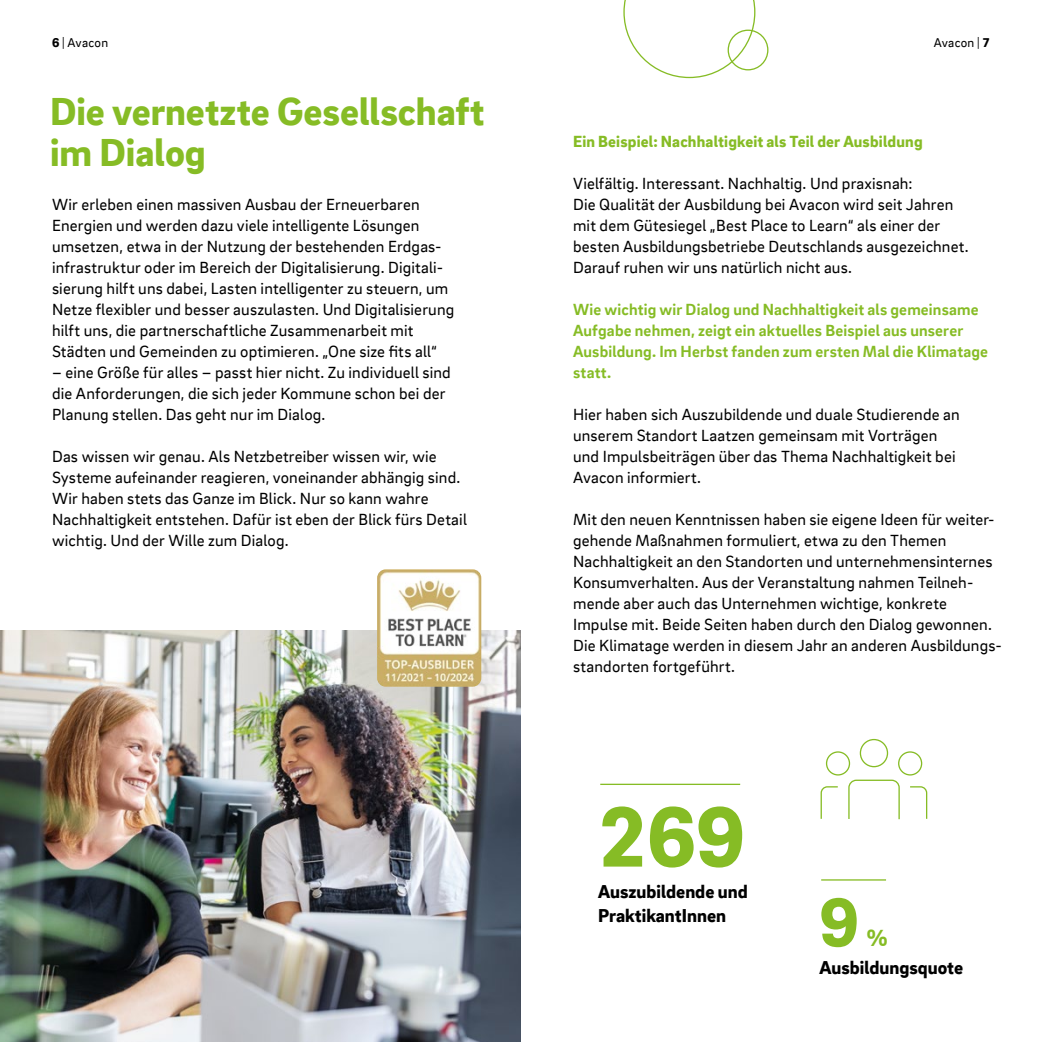
<style>
.page{position:relative;width:1042px;height:1042px;background:#fff}
.page>*{position:absolute;margin:0;border:0;box-sizing:border-box;transform-origin:0 0}
.t1{font:900 87.5px "EON Brix Sans";color:#86bc25}
.t2{font:900 70.7px "EON Brix Sans";color:#86bc25}
.t3{font:900 40.25px/40.2px "EON Brix Sans";color:#86bc25}
.t4{font:900 23.97px "EON Brix Sans";color:#86bc25}
.t5{font:900 19.25px/24.5px "EON Brix Sans";color:#000}
.t6{font:16.62px/21px "EON Brix Sans";letter-spacing:.01em;color:#000}
.t7{font:700 16.62px/21px "EON Brix Sans";letter-spacing:.01em;color:#86bc25}
.t8{font:900 16.62px "EON Brix Sans";letter-spacing:.01em;color:#86bc25}
.t9{font:13.12px "EON Brix Sans";letter-spacing:.015em;color:#000}
.s1{font-weight:900}
</style>
<div class="page">
<hr style="left:600px;top:783px;width:140px;height:2px;background:#86bc25">
<hr style="left:821px;top:879px;width:65px;height:1px;background:#86bc25">
<svg style="left:848px;top:779px;width:52px;height:41px"></svg>
<svg style="left:820px;top:786px;width:18px;height:33px"></svg>
<svg style="left:910px;top:786px;width:18px;height:33px"></svg>
<div style="left:860px;top:739px;width:28px;height:28px;border:1px solid #86bc25;border-radius:50%"></div>
<div style="left:898px;top:751px;width:24px;height:24px;border:1px solid #86bc25;border-radius:50%"></div>
<div style="left:826px;top:751px;width:24px;height:24px;border:1px solid #86bc25;border-radius:50%"></div>
<svg style="left:623px;top:0;width:132px;height:78px"></svg>
<div style="left:727px;top:30px;width:41px;height:40px;border:1px solid #86bc25;border-radius:50%"></div>
<img style="left:0;top:630px;width:521px;height:412px">
<img style="left:377px;top:569px;width:104px;height:118px">
<p class="t9" style="left:52px;top:34px;width:58px"><span class="s1">6</span> | Avacon</p>
<p class="t9" style="left:934px;top:34px;width:58px">Avacon | <span class="s1">7</span></p>
<h3 class="t3" style="left:50px;top:90px;width:436px">Die vernetzte Gesellschaft im Dialog</h3>
<p class="t6" style="left:52px;top:193px;width:404px">Wir erleben einen massiven Ausbau der Erneuerbaren Energien und werden dazu viele intelligente Lösungen umsetzen, etwa in der Nutzung der bestehenden Erdgas&shy;infrastruktur oder im Bereich der Digitalisierung. Digitali&shy;sierung hilft uns dabei, Lasten intelligenter zu steuern, um Netze flexibler und besser auszulasten. Und Digitalisierung hilft uns, die partnerschaftliche Zusammenarbeit mit Städten und Gemeinden zu optimieren. „One size fits all“</p>
<p class="t6" style="left:52px;top:361px;width:400px">– eine Größe für alles – passt hier nicht. Zu individuell sind die Anforderungen, die sich jeder Kommune schon bei der<br>Planung stellen. Das geht nur im Dialog.</p>
<p class="t6" style="left:52px;top:445px;width:416px">Das wissen wir genau. Als Netzbetreiber wissen wir, wie Systeme aufeinander reagieren, voneinander abhängig sind.<br>Wir haben stets das Ganze im Blick. Nur so kann wahre Nachhaltigkeit entstehen. Dafür ist eben der Blick fürs Detail wichtig. Und der Wille zum Dialog.</p>
<p class="t8" style="left:573px;top:130px;width:351px">Ein Beispiel: Nachhaltigkeit als Teil der Ausbildung</p>
<p class="t6" style="left:573px;top:172px;width:397px">Vielfältig. Interessant. Nachhaltig. Und praxisnah:<br>Die Qualität der Ausbildung bei Avacon wird seit Jahren mit dem Gütesiegel „Best Place to Learn“ als einer der besten Ausbildungsbetriebe Deutschlands ausgezeichnet.<br>Darauf ruhen wir uns natürlich nicht aus.</p>
<p class="t7" style="left:573px;top:298px;width:416px">Wie wichtig wir Dialog und Nachhaltigkeit als gemeinsame Aufgabe nehmen, zeigt ein aktuelles Beispiel aus unserer Ausbildung. Im Herbst fanden zum ersten Mal die Klimatage statt.</p>
<p class="t6" style="left:573px;top:403px;width:388px">Hier haben sich Auszubildende und duale Studierende an unserem Standort Laatzen gemeinsam mit Vorträgen und Impulsbeiträgen über das Thema Nachhaltigkeit bei Avacon informiert.</p>
<p class="t6" style="left:573px;top:508px;width:430px">Mit den neuen Kenntnissen haben sie eigene Ideen für weiter&shy;gehende Maßnahmen formuliert, etwa zu den Themen Nachhaltigkeit an den Standorten und unternehmensinternes Konsumverhalten. Aus der Veranstaltung nahmen Teilneh&shy;mende aber auch das Unternehmen wichtige, konkrete Impulse mit. Beide Seiten haben durch den Dialog gewonnen.<br>Die Klimatage werden in diesem Jahr an anderen Ausbildungs&shy;standorten fortgeführt.</p>
<h1 class="t1" style="left:598px;top:779px;width:148px">269</h1>
<p class="t5" style="left:598px;top:878px;width:151px">Auszubildende und<br>PraktikantInnen</p>
<h2 class="t2" style="left:819px;top:876px;width:41px">9</h2>
<h3 class="t4" style="left:867px;top:922px;width:22px">%</h3>
<p class="t5" style="left:819px;top:954px;width:145px">Ausbildungsquote</p>
</div>
